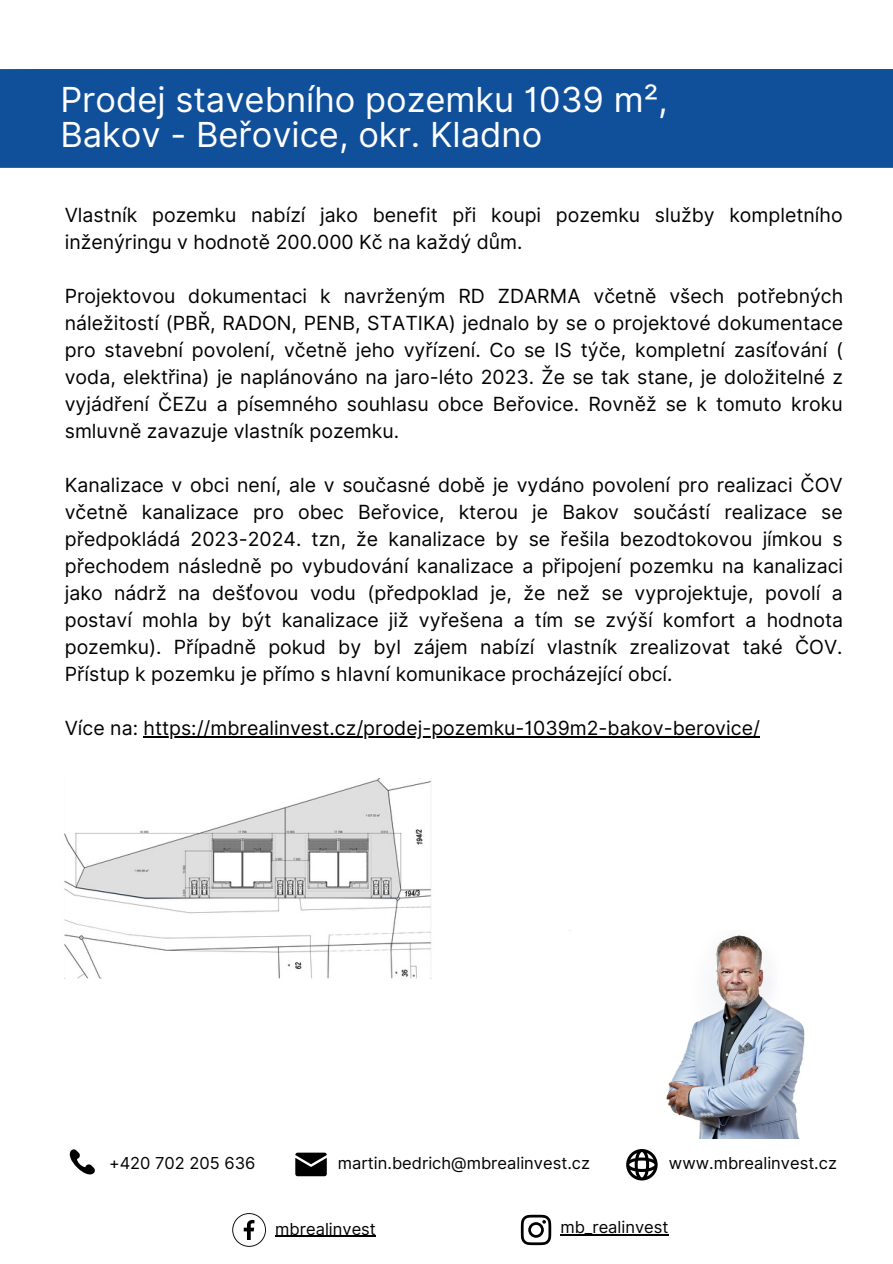
<style>
.page{position:relative;width:893px;height:1264px;background:#fff}
.page>*{position:absolute;margin:0;border:0;box-sizing:border-box;transform-origin:0 0}
.t1{font:34.5px "Inter";color:#fff}
.t2{font:19.5px/27px "Inter";color:#000;text-align:justify}
.t3{font:16.5px "Inter";color:#000}
</style>
<div class="page">
<img style="left:64px;top:778px;width:368px;height:200px">
<div style="left:0;top:69px;width:892px;height:99px;background:#10509a"></div>
<hr style="left:143px;top:736px;width:616px;height:1px;background:#000">
<svg style="left:295px;top:1152px;width:32px;height:24px"></svg>
<svg style="left:69px;top:1149px;width:26px;height:26px"></svg>
<svg style="left:626px;top:1149px;width:31px;height:31px"></svg>
<img style="left:569px;top:930px;width:236px;height:208px">
<svg style="left:232px;top:1213px;width:34px;height:33px"></svg>
<hr style="left:275px;top:1235px;width:101px;height:1px;background:#000">
<svg style="left:521px;top:1214px;width:30px;height:31px"></svg>
<hr style="left:560px;top:1233px;width:108px;height:1px;background:#000">
<p class="t1" style="left:60px;top:78px;width:609px">Prodej stavebního pozemku 1039 m²,</p>
<p class="t1" style="left:60px;top:113px;width:483px">Bakov - Beřovice, okr. Kladno</p>
<p class="t2" style="left:65px;top:202px;width:779px">Vlastník pozemku nabízí jako benefit při koupi pozemku služby kompletního inženýringu v hodnotě 200.000 Kč na každý dům.</p>
<p class="t2" style="left:65px;top:283px;width:780px">Projektovou dokumentaci k navrženým RD ZDARMA včetně všech potřebných náležitostí (PBŘ, RADON, PENB, STATIKA) jednalo by se o projektové dokumentace pro stavební povolení, včetně jeho vyřízení. Co se IS týče, kompletní zasíťování ( voda, elektřina) je naplánováno na jaro-léto 2023. Že se tak stane, je doložitelné z vyjádření ČEZu a písemného souhlasu obce Beřovice. Rovněž se k tomuto kroku smluvně zavazuje vlastník pozemku.</p>
<p class="t2" style="left:65px;top:471px;width:779px">Kanalizace v obci není, ale v současné době je vydáno povolení pro realizaci ČOV včetně kanalizace pro obec Beřovice, kterou je Bakov součástí realizace se předpokládá 2023-2024. tzn, že kanalizace by se řešila bezodtokovou jímkou s přechodem následně po vybudování kanalizace a připojení pozemku na kanalizaci jako nádrž na dešťovou vodu (předpoklad je, že než se vyprojektuje, povolí a postaví mohla by být kanalizace již vyřešena a tím se zvýší komfort a hodnota pozemku). Případně pokud by byl zájem nabízí vlastník zrealizovat také ČOV.<br>Přístup k pozemku je přímo s hlavní komunikace procházející obcí.</p>
<p class="t2" style="left:65px;top:714px;width:696px">Více na: https://mbrealinvest.cz/prodej-pozemku-1039m2-bakov-berovice/</p>
<p class="t3" style="left:109px;top:1153px;width:148px">+420 702 205 636</p>
<p class="t3" style="left:338px;top:1153px;width:253px">martin.bedrich@mbrealinvest.cz</p>
<p class="t3" style="left:669px;top:1153px;width:169px">www.mbrealinvest.cz</p>
<p class="t3" style="left:275px;top:1218px;width:102px">mbrealinvest</p>
<p class="t3" style="left:560px;top:1216px;width:110px">mb_realinvest</p>
</div>
